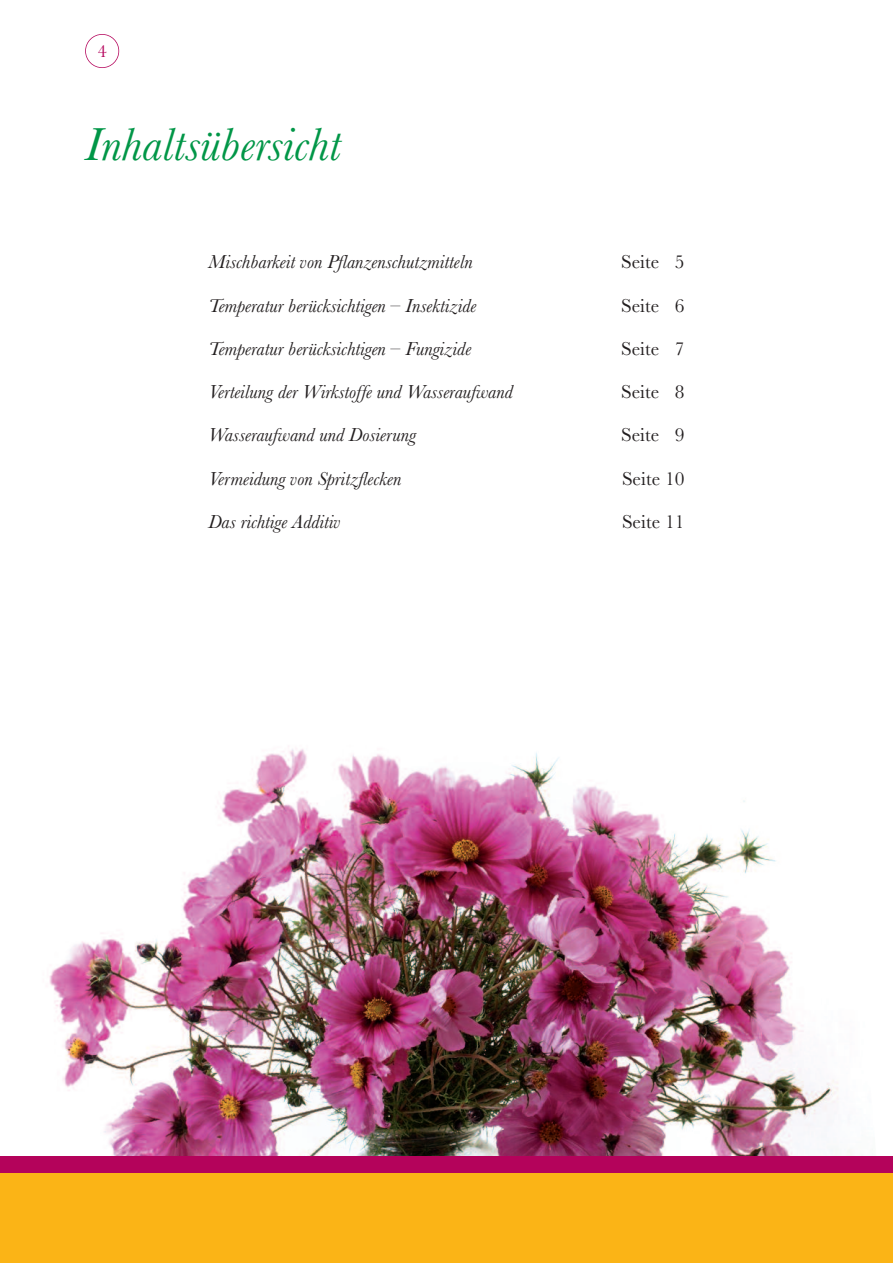
<style>
.page{position:relative;width:893px;height:1263px;background:#fff}
.page>*{position:absolute;margin:0;border:0;box-sizing:border-box;transform-origin:0 0}
.t1{font:italic 48px "Baskerville";color:#009647}
.t2{font:italic 19.5px "Baskerville";color:#231f20}
.t3{font:19.5px "Baskerville";color:#231f20}
.t4{font:18px "Baskerville";color:#b4035b}
</style>
<div class="page">
<img style="left:8px;top:746px;width:869px;height:411px">
<div style="left:0;top:1157px;width:893px;height:17px;background:#b4035b"></div>
<div style="left:0;top:1174px;width:893px;height:89px;background:#fbb416"></div>
<div style="left:85px;top:34px;width:34px;height:34px;border:2px solid #b4035b;border-radius:50%"></div>
<p class="t4" style="left:98px;top:40px;width:10px">4</p>
<h1 class="t1" style="left:85px;top:115px;width:257px">Inhaltsübersicht</h1>
<p class="t2" style="left:208px;top:250px;width:266px">Mischbarkeit von Pflanzenschutzmitteln</p>
<p class="t3" style="left:621px;top:250px;width:65px">Seite 5</p>
<p class="t2" style="left:208px;top:293px;width:269px">Temperatur berücksichtigen – Insektizide</p>
<p class="t3" style="left:621px;top:293px;width:65px">Seite 6</p>
<p class="t2" style="left:208px;top:337px;width:264px">Temperatur berücksichtigen – Fungizide</p>
<p class="t3" style="left:621px;top:337px;width:65px">Seite 7</p>
<p class="t2" style="left:208px;top:380px;width:306px">Verteilung der Wirkstoffe und Wasseraufwand</p>
<p class="t3" style="left:621px;top:380px;width:65px">Seite 8</p>
<p class="t2" style="left:208px;top:423px;width:209px">Wasseraufwand und Dosierung</p>
<p class="t3" style="left:621px;top:423px;width:65px">Seite 9</p>
<p class="t2" style="left:208px;top:466px;width:195px">Vermeidung von Spritzflecken</p>
<p class="t3" style="left:622px;top:466px;width:64px">Seite 10</p>
<p class="t2" style="left:208px;top:510px;width:134px">Das richtige Additiv</p>
<p class="t3" style="left:622px;top:510px;width:64px">Seite 11</p>
</div>
